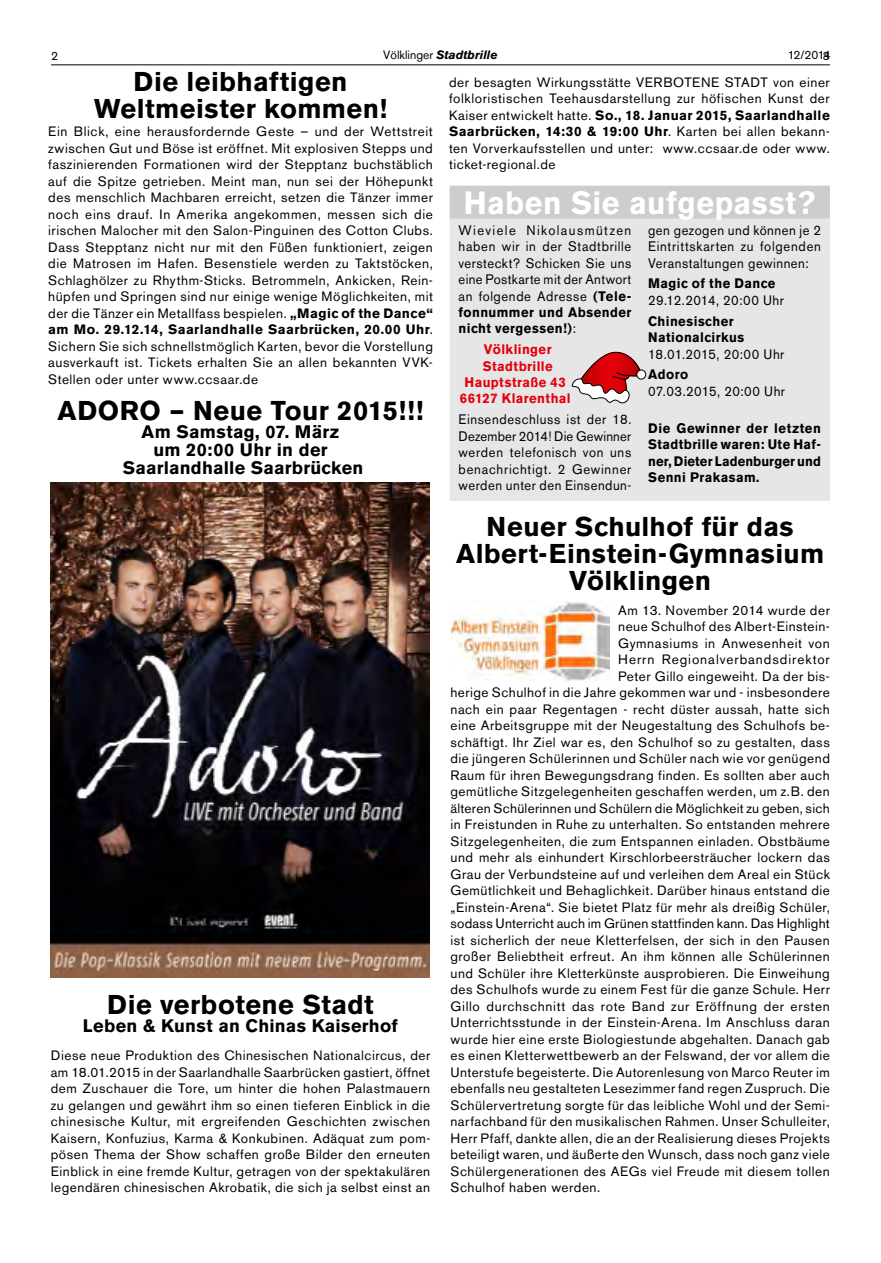
<style>
.page{position:relative;width:881px;height:1263px;background:#fff}
.page>*{position:absolute;margin:0;border:0;box-sizing:border-box;transform-origin:0 0}
.t1{font:700 31.95px "Akzidenz Grotesk BQ";letter-spacing:.015em;color:#fff;scale:.95 1}
.t2{font:700 27px/27px "Akzidenz Grotesk BQ";letter-spacing:.015em;color:#000;text-align:center}
.t3{font:700 18px/18px "Akzidenz Grotesk BQ";letter-spacing:.015em;color:#000;text-align:center}
.t4{font:13.65px/16.5px "Akzidenz Grotesk BQ";letter-spacing:.04em;color:#000;text-align:justify;scale:.95 1}
.t5{font:700 13.65px/16.5px "Akzidenz Grotesk BQ";letter-spacing:.03em;color:#000;scale:.95 1}
.t6{font:700 13.65px/16.5px "Akzidenz Grotesk BQ";letter-spacing:.035em;color:#e3000b;text-align:center;scale:.95 1}
.t7{font:13.5px/16.5px "Akzidenz Grotesk BQ";letter-spacing:.04em;color:#000;text-align:justify}
.t8{font:13.5px "Akzidenz Grotesk BQ";letter-spacing:.02em;color:#000}
.t9{font:13.5px "Akzidenz Grotesk BQ";letter-spacing:.07em;color:#000}
.t10{font:italic 700 12px "Akzidenz Grotesk BQ";color:#000}
.t11{font:12px "Akzidenz Grotesk BQ";letter-spacing:-.085em;color:#000}
.s1{font-weight:400;font-style:normal}
.s2{font-weight:700}
</style>
<div class="page">
<hr style="left:51px;top:64px;width:778px;height:1px;background:#000">
<img style="left:50px;top:483px;width:379px;height:495px">
<div style="left:449px;top:214px;width:380px;height:287px;background:#e7e6e6"></div>
<div style="left:449px;top:186px;width:380px;height:32px;background:#cecdcc"></div>
<div style="left:636px;top:370px;width:9px;height:9px;border:1px solid #000;border-radius:50%"></div>
<svg style="left:571px;top:351px;width:72px;height:53px"></svg>
<img style="left:451px;top:602px;width:158px;height:78px">
<p class="t11" style="left:51px;top:49px;width:8px">2</p>
<p class="t10" style="left:383px;top:48px;width:116px"><span class="s1">Völklinger</span> Stadtbrille</p>
<p class="t11" style="left:787px;top:48px;width:44px">12/20143</p>
<h2 class="t2" style="left:94px;top:68px;width:294px">Die leibhaftigen<br>Weltmeister kommen!</h2>
<p class="t7" style="left:48px;top:123px;width:386px">Ein Blick, eine herausfordernde Geste – und der Wettstreit zwischen Gut und Böse ist eröffnet. Mit explosiven Stepps und faszinierenden Formationen wird der Stepptanz buchstäblich auf die Spitze getrieben. Meint man, nun sei der Höhepunkt des menschlich Machbaren erreicht, setzen die Tänzer immer noch eins drauf. In Amerika angekommen, messen sich die irischen Malocher mit den Salon-Pinguinen des Cotton Clubs.<br>Dass Stepptanz nicht nur mit den Füßen funktioniert, zeigen die Matrosen im Hafen. Besenstiele werden zu Taktstöcken, Schlaghölzer zu Rhythm-Sticks. Betrommeln, Ankicken, Rein&shy;hüpfen und Springen sind nur einige wenige Möglichkeiten, mit der die Tänzer ein Metallfass bespielen. <span class="s2">„Magic of the Dance“ am Mo. 29.12.14, Saarlandhalle Saarbrücken, 20.00 Uhr</span>.<br>Sichern Sie sich schnellstmöglich Karten, bevor die Vorstellung ausverkauft ist. Tickets erhalten Sie an allen bekannten VVK-Stellen oder unter www.ccsaar.de</p>
<h2 class="t2" style="left:57px;top:398px;width:367px">ADORO – Neue Tour 2015!!!</h2>
<h3 class="t3" style="left:123px;top:423px;width:242px">Am Samstag, 07. März<br>um 20:00 Uhr in der<br>Saarlandhalle Saarbrücken</h3>
<h2 class="t2" style="left:107px;top:992px;width:268px">Die verbotene Stadt</h2>
<h3 class="t3" style="left:83px;top:1017px;width:316px">Leben &amp; Kunst an Chinas Kaiserhof</h3>
<p class="t7" style="left:51px;top:1047px;width:381px">Diese neue Produktion des Chinesischen Nationalcircus, der am 18.01.2015 in der Saarlandhalle Saarbrücken gastiert, öffnet dem Zuschauer die Tore, um hinter die hohen Palastmauern zu gelangen und gewährt ihm so einen tieferen Einblick in die chinesische Kultur, mit ergreifenden Geschichten zwischen Kaisern, Konfuzius, Karma &amp; Konkubinen. Adäquat zum pom&shy;pösen Thema der Show schaffen große Bilder den erneuten Einblick in eine fremde Kultur, getragen von der spektakulären legendären chinesischen Akrobatik, die sich ja selbst einst an</p>
<p class="t7" style="left:449px;top:74px;width:382px">der besagten Wirkungsstätte VERBOTENE STADT von einer folkloristischen Teehausdarstellung zur höfischen Kunst der Kaiser entwickelt hatte. <span class="s2">So., 18. Januar 2015, Saarlandhalle Saarbrücken, 14:30 &amp; 19:00 Uhr</span>. Karten bei allen bekann&shy;ten Vorverkaufsstellen und unter: www.ccsaar.de oder www. ticket-regional.de</p>
<h1 class="t1" style="left:463px;top:185px;width:371px">Haben Sie aufgepasst?</h1>
<p class="t4" style="left:458px;top:222px;width:183px">Wieviele Nikolausmützen haben wir in der Stadtbrille versteckt? Schicken Sie uns eine Postkarte mit der Antwort an folgende Adresse <span class="s2">(Tele&shy;fonnummer und Absender nicht vergessen!)</span>:</p>
<p class="t6" style="left:459px;top:341px;width:118px">Völklinger<br>Stadtbrille<br>Hauptstraße 43<br>66127 Klarenthal</p>
<p class="t4" style="left:458px;top:411px;width:183px">Einsendeschluss ist der 18.<br>Dezember 2014! Die Gewinner werden telefonisch von uns benachrichtigt. 2 Gewinner werden unter den Einsendun-</p>
<p class="t4" style="left:648px;top:222px;width:183px">gen gezogen und können je 2<br>Eintrittskarten zu folgenden Veranstaltungen gewinnen:</p>
<p class="t5" style="left:648px;top:276px;width:135px">Magic of the Dance</p>
<p class="t4" style="left:648px;top:292px;width:144px">29.12.2014, 20:00 Uhr</p>
<p class="t5" style="left:648px;top:313px;width:102px">Chinesischer<br>Nationalcirkus</p>
<p class="t4" style="left:648px;top:346px;width:145px">18.01.2015, 20:00 Uhr</p>
<p class="t5" style="left:648px;top:366px;width:44px">Adoro</p>
<p class="t4" style="left:648px;top:383px;width:145px">07.03.2015, 20:00 Uhr</p>
<p class="t5" style="left:648px;top:420px;width:183px;text-align:justify">Die Gewinner der letzten Stadtbrille waren: Ute Haf&shy;ner, Dieter Ladenburger und Senni Prakasam.</p>
<h2 class="t2" style="left:456px;top:513px;width:369px">Neuer Schulhof für das<br>Albert-Einstein-Gymnasium<br>Völklingen</h2>
<p class="t7" style="left:618px;top:602px;width:213px">Am 13. November 2014 wurde der</p>
<p class="t7" style="left:618px;top:618px;width:213px">neue Schulhof des Albert-Einstein-</p>
<p class="t7" style="left:618px;top:635px;width:213px">Gymnasiums in Anwesenheit von</p>
<p class="t9" style="left:618px;top:651px;width:213px">Herrn Regionalverbandsdirektor</p>
<p class="t7" style="left:618px;top:668px;width:213px">Peter Gillo eingeweiht. Da der bis-</p>
<p class="t7" style="left:450px;top:684px;width:380px">herige Schulhof in die Jahre gekommen war und - insbesondere</p>
<p class="t7" style="left:450px;top:701px;width:381px">nach ein paar Regentagen - recht düster aussah, hatte sich</p>
<p class="t7" style="left:450px;top:717px;width:381px">eine Arbeitsgruppe mit der Neugestaltung des Schulhofs be-</p>
<p class="t7" style="left:450px;top:734px;width:381px">schäftigt. Ihr Ziel war es, den Schulhof so zu gestalten, dass</p>
<p class="t7" style="left:450px;top:750px;width:381px">die jüngeren Schülerinnen und Schüler nach wie vor genügend</p>
<p class="t7" style="left:450px;top:767px;width:381px">Raum für ihren Bewegungsdrang finden. Es sollten aber auch</p>
<p class="t7" style="left:450px;top:783px;width:381px">gemütliche Sitzgelegenheiten geschaffen werden, um z.B. den</p>
<p class="t8" style="left:450px;top:800px;width:381px">älteren Schülerinnen und Schülern die Möglichkeit zu geben, sich</p>
<p class="t7" style="left:450px;top:816px;width:381px">in Freistunden in Ruhe zu unterhalten. So entstanden mehrere</p>
<p class="t7" style="left:450px;top:833px;width:381px">Sitzgelegenheiten, die zum Entspannen einladen. Obstbäume</p>
<p class="t7" style="left:450px;top:849px;width:381px">und mehr als einhundert Kirschlorbeersträucher lockern das</p>
<p class="t7" style="left:450px;top:866px;width:381px">Grau der Verbundsteine auf und verleihen dem Areal ein Stück</p>
<p class="t7" style="left:450px;top:882px;width:381px">Gemütlichkeit und Behaglichkeit. Darüber hinaus entstand die</p>
<p class="t7" style="left:450px;top:899px;width:381px">„Einstein-Arena“. Sie bietet Platz für mehr als dreißig Schüler,</p>
<p class="t8" style="left:450px;top:915px;width:381px">sodass Unterricht auch im Grünen stattfinden kann. Das Highlight</p>
<p class="t7" style="left:450px;top:932px;width:381px">ist sicherlich der neue Kletterfelsen, der sich in den Pausen</p>
<p class="t7" style="left:450px;top:948px;width:381px">großer Beliebtheit erfreut. An ihm können alle Schülerinnen</p>
<p class="t7" style="left:450px;top:965px;width:381px">und Schüler ihre Kletterkünste ausprobieren. Die Einweihung</p>
<p class="t7" style="left:450px;top:981px;width:381px">des Schulhofs wurde zu einem Fest für die ganze Schule. Herr</p>
<p class="t7" style="left:450px;top:998px;width:381px">Gillo durchschnitt das rote Band zur Eröffnung der ersten</p>
<p class="t7" style="left:450px;top:1014px;width:381px">Unterrichtsstunde in der Einstein-Arena. Im Anschluss daran</p>
<p class="t7" style="left:450px;top:1031px;width:381px">wurde hier eine erste Biologiestunde abgehalten. Danach gab</p>
<p class="t7" style="left:450px;top:1047px;width:381px">es einen Kletterwettbewerb an der Felswand, der vor allem die</p>
<p class="t7" style="left:450px;top:1064px;width:381px">Unterstufe begeisterte. Die Autorenlesung von Marco Reuter im</p>
<p class="t7" style="left:450px;top:1080px;width:380px">ebenfalls neu gestalteten Lesezimmer fand regen Zuspruch. Die</p>
<p class="t7" style="left:450px;top:1097px;width:381px">Schülervertretung sorgte für das leibliche Wohl und der Semi-</p>
<p class="t7" style="left:450px;top:1113px;width:380px">narfachband für den musikalischen Rahmen. Unser Schulleiter,</p>
<p class="t7" style="left:450px;top:1130px;width:381px">Herr Pfaff, dankte allen, die an der Realisierung dieses Projekts</p>
<p class="t7" style="left:450px;top:1146px;width:381px">beteiligt waren, und äußerte den Wunsch, dass noch ganz viele</p>
<p class="t7" style="left:450px;top:1163px;width:381px">Schülergenerationen des AEGs viel Freude mit diesem tollen</p>
<p class="t7" style="left:450px;top:1179px;width:151px">Schulhof haben werden.</p>
</div>
